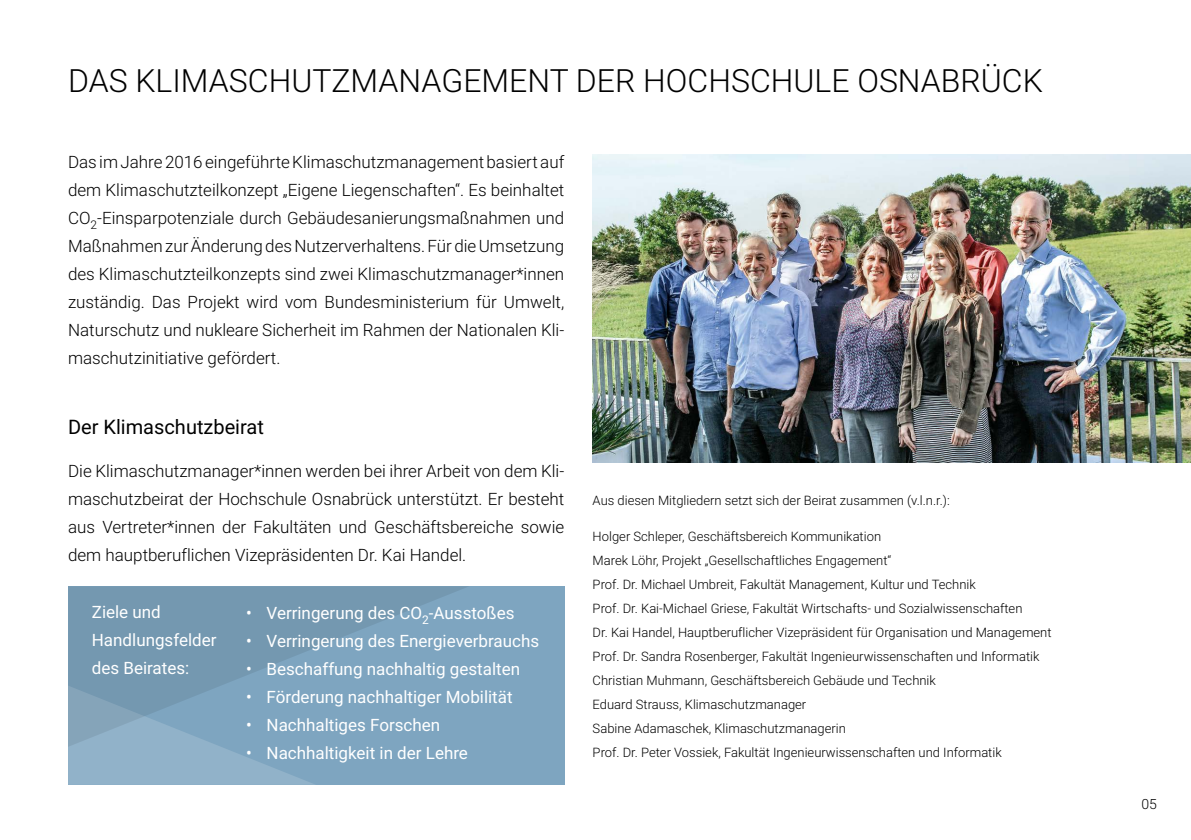
<style>
.page{position:relative;width:1191px;height:840px;background:#fff}
.page>*{position:absolute;margin:0;border:0;box-sizing:border-box;transform-origin:0 0}
.t1{font:300 32px "Roboto";color:#000}
.t2{font:20px "Roboto";color:#000}
.t3{font:300 17px/28px "Roboto";color:#000;text-align:justify}
.t4{font:17px/28px "Roboto";color:#fff}
.t5{font:300 14px "Roboto";color:#000}
.t6{font:300 13px/24px "Roboto";color:#000}
</style>
<div class="page">
<div style="left:68px;top:586px;width:496px;height:198px;background:#7ea5c0"></div>
<svg style="left:68px;top:746px;width:245px;height:38px"></svg>
<svg style="left:68px;top:586px;width:400px;height:160px"></svg>
<img style="left:592px;top:154px;width:599px;height:308px">
<h1 class="t1" style="left:68px;top:58px;width:976px">DAS KLIMASCHUTZMANAGEMENT DER HOCHSCHULE OSNABRÜCK</h1>
<p class="t3" style="left:68px;top:147px;width:498px">Das im Jahre 2016 eingeführte Klimaschutzmanagement basiert auf dem Klimaschutzteilkonzept „Eigene Liegenschaften“. Es beinhaltet CO<sub>2</sub>-Einsparpotenziale durch Gebäudesanierungsmaßnahmen und Maßnahmen zur Änderung des Nutzerverhaltens. Für die Umsetzung des Klimaschutzteilkonzepts sind zwei Klimaschutzmanager*innen zuständig. Das Projekt wird vom Bundesministerium für Umwelt, Naturschutz und nukleare Sicherheit im Rahmen der Nationalen Kli&shy;maschutzinitiative gefördert.</p>
<p class="t2" style="left:68px;top:412px;width:197px">Der Klimaschutzbeirat</p>
<p class="t3" style="left:68px;top:455px;width:498px">Die Klimaschutzmanager*innen werden bei ihrer Arbeit von dem Kli&shy;maschutzbeirat der Hochschule Osnabrück unterstützt. Er besteht aus Vertreter*innen der Fakultäten und Geschäftsbereiche sowie dem hauptberuflichen Vizepräsidenten Dr. Kai Handel.</p>
<p class="t4" style="left:92px;top:596px;width:126px">Ziele und<br>Handlungsfelder des Beirates:</p>
<p class="t4" style="left:246px;top:597px;width:270px">• Verringerung des CO<sub>2</sub>-Ausstoßes</p>
<p class="t4" style="left:246px;top:625px;width:294px">• Verringerung des Energieverbrauchs</p>
<p class="t4" style="left:246px;top:653px;width:275px">• Beschaffung nachhaltig gestalten</p>
<p class="t4" style="left:246px;top:681px;width:268px">• Förderung nachhaltiger Mobilität</p>
<p class="t4" style="left:246px;top:709px;width:196px">• Nachhaltiges Forschen</p>
<p class="t4" style="left:246px;top:737px;width:223px">• Nachhaltigkeit in der Lehre</p>
<p class="t6" style="left:592px;top:487px;width:359px">Aus diesen Mitgliedern setzt sich der Beirat zusammen (v.l.n.r.):</p>
<p class="t6" style="left:592px;top:523px;width:460px">Holger Schleper, Geschäftsbereich Kommunikation<br>Marek Löhr, Projekt „Gesellschaftliches Engagement“<br>Prof. Dr. Michael Umbreit, Fakultät Management, Kultur und Technik<br>Prof. Dr. Kai-Michael Griese, Fakultät Wirtschafts- und Sozialwissenschaften<br>Dr. Kai Handel, Hauptberuflicher Vizepräsident für Organisation und Management Prof. Dr. Sandra Rosenberger, Fakultät Ingenieurwissenschaften und Informatik Christian Muhmann, Geschäftsbereich Gebäude und Technik<br>Eduard Strauss, Klimaschutzmanager<br>Sabine Adamaschek, Klimaschutzmanagerin<br>Prof. Dr. Peter Vossiek, Fakultät Ingenieurwissenschaften und Informatik</p>
<p class="t5" style="left:1141px;top:793px;width:17px">05</p>
</div>
